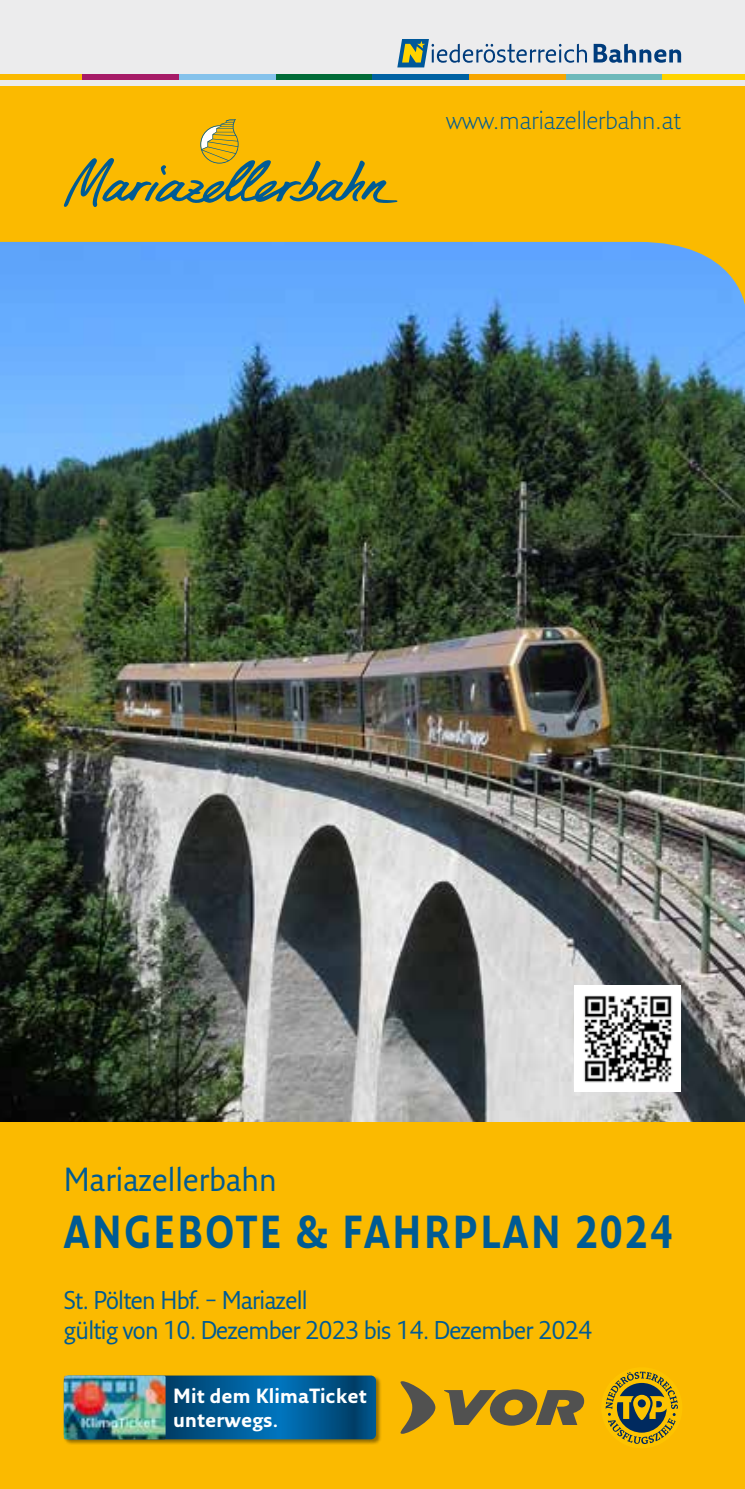
<style>
.page{position:relative;width:745px;height:1489px;background:#fff}
.page>*{position:absolute;margin:0;border:0;box-sizing:border-box;transform-origin:0 0}
.t1{font:700 45px "Fresco Sans Pro";letter-spacing:.07em;color:#005b94;scale:.83 1}
.t2{font:32.5px "Fresco Sans Pro";color:#005b94;scale:.95 1}
.t3{font:25px/30px "Fresco Sans Pro";letter-spacing:-.03em;color:#005b94;scale:.95 1}
.t4{font:300 24.5px "Fresco Sans Pro";color:#005b94}
.t5{font:700 20px/24px "Fresco Sans Pro";letter-spacing:.01em;color:#fff;scale:.95 1}
</style>
<div class="page">
<img style="left:0;top:341px;width:744px;height:781px">
<svg style="left:0;top:85px;width:744px;height:256px;fill:#fbba00"></svg>
<div style="left:0;top:1122px;width:744px;height:366px;background:#fbba00"></div>
<svg style="left:64px;top:119px;width:333px;height:88px"></svg>
<div style="left:0;top:0;width:744px;height:85px;background:#ececed"></div>
<div style="left:0;top:74px;width:82px;height:6px;background:#fbba00"></div>
<div style="left:82px;top:74px;width:97px;height:6px;background:#a61b67"></div>
<div style="left:179px;top:74px;width:97px;height:6px;background:#85c2eb"></div>
<div style="left:276px;top:74px;width:96px;height:6px;background:#006b37"></div>
<div style="left:469px;top:74px;width:96px;height:6px;background:#f7a600"></div>
<div style="left:565px;top:74px;width:97px;height:6px;background:#6eb9ba"></div>
<div style="left:662px;top:74px;width:82px;height:6px;background:#ffd400"></div>
<div style="left:372px;top:74px;width:97px;height:6px;background:#0062a3"></div>
<svg style="left:593px;top:44px;width:87px;height:19px"></svg>
<svg style="left:397px;top:39px;width:189px;height:28px"></svg>
<div style="left:63px;top:1374px;width:319px;height:70px;background:#000;opacity:.4"></div>
<svg style="left:165px;top:1375px;width:211px;height:64px"></svg>
<img style="left:64px;top:1375px;width:101px;height:64px">
<svg style="left:444px;top:1389px;width:139px;height:36px"></svg>
<svg style="left:400px;top:1381px;width:35px;height:52px"></svg>
<svg style="left:605px;top:1371px;width:73px;height:73px"></svg>
<div style="left:574px;top:985px;width:106px;height:106px;background:#fff"></div>
<img style="left:584px;top:995px;width:88px;height:88px">
<p class="t4" style="left:445px;top:105px;width:236px">www.mariazellerbahn.at</p>
<h2 class="t2" style="left:64px;top:1158px;width:226px">Mariazellerbahn</h2>
<h1 class="t1" style="left:64px;top:1203px;width:734px">ANGEBOTE &amp; FAHRPLAN 2024</h1>
<p class="t3" style="left:64px;top:1284px;width:557px">St. Pölten Hbf. – Mariazell<br>gültig von 10. Dezember 2023 bis 14. Dezember 2024</p>
<p class="t5" style="left:173px;top:1382px;width:205px">Mit dem KlimaTicket unterwegs.</p>
</div>
